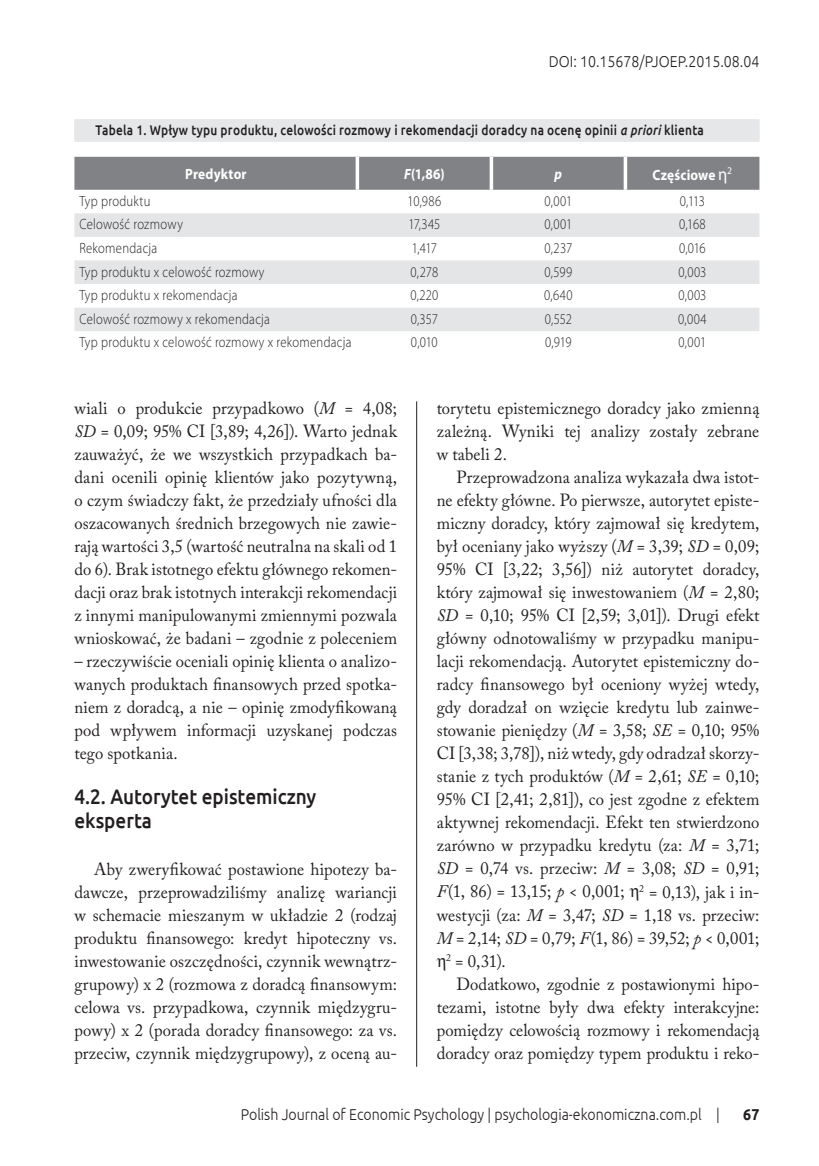
<style>
.page{position:relative;width:819px;height:1166px;background:#fff}
.page>*{position:absolute;margin:0;border:0;box-sizing:border-box;transform-origin:0 0}
.t1{font:500 21px/24.5px "Ubuntu";color:#231f20;scale:.9 1}
.t2{font:17.5px/23.1px "Adobe Caslon Pro";letter-spacing:.005em;color:#231f20;text-align:justify;scale:.95 1}
.t3{font:17.5px "Adobe Caslon Pro";letter-spacing:-.015em;color:#231f20;scale:.95 1}
.t4{font:300 15.75px "Ubuntu";color:#231f20;scale:.9 1}
.t5{font:700 15.75px "Ubuntu";color:#231f20;scale:.9 1}
.t6{font:300 14.88px "Myriad Pro";letter-spacing:.02em;color:#231f20;scale:.85 1}
.t7{font:700 14.88px "Myriad Pro";letter-spacing:.01em;color:#fff;scale:.9 1}
.t8{font:italic 700 14.88px "Myriad Pro";color:#fff;scale:.9 1}
.t9{font:500 14px "Ubuntu";letter-spacing:.02em;color:#231f20;scale:.85 1}
.s1{font-style:italic}
.s2{font-weight:400;font-size:17.5px}
</style>
<div class="page">
<hr style="left:416px;top:401px;width:1px;height:666px;background:#231f20">
<div style="left:74px;top:119px;width:685px;height:21px;background:#e6e7e9"></div>
<div style="left:74px;top:121px;width:685px;height:21px;background:#e6e7e9"></div>
<div style="left:74px;top:157px;width:685px;height:33px;background:#808285"></div>
<svg style="left:74px;top:213px;width:685px;height:118px;fill:#e4e5e7"></svg>
<svg style="left:355px;top:157px;width:4px;height:33px"></svg>
<svg style="left:489px;top:157px;width:4px;height:33px"></svg>
<svg style="left:623px;top:157px;width:4px;height:33px"></svg>
<p class="t4" style="left:549px;top:52px;width:235px">DOI: 10.15678/PJOEP.2015.08.04</p>
<p class="t9" style="left:95px;top:121px;width:717px">Tabela 1. Wpływ typu produktu, celowości rozmowy i rekomendacji doradcy na ocenę opinii <span class="s1">a priori</span> klienta</p>
<p class="t7" style="left:185px;top:164px;width:70px">Predyktor</p>
<p class="t7" style="left:404px;top:164px;width:47px"><span class="s1">F</span>(1,86)</p>
<p class="t8" style="left:554px;top:164px;width:10px">p</p>
<p class="t7" style="left:652px;top:165px;width:90px">Częściowe <span class="s2">η</span><sup>2</sup></p>
<p class="t6" style="left:79px;top:192px;width:85px">Typ produktu</p>
<p class="t6" style="left:407px;top:192px;width:41px">10,986</p>
<p class="t6" style="left:544px;top:192px;width:34px">0,001</p>
<p class="t6" style="left:680px;top:192px;width:31px">0,113</p>
<p class="t6" style="left:79px;top:216px;width:123px">Celowość rozmowy</p>
<p class="t6" style="left:408px;top:216px;width:39px">17,345</p>
<p class="t6" style="left:544px;top:216px;width:34px">0,001</p>
<p class="t6" style="left:679px;top:216px;width:33px">0,168</p>
<p class="t6" style="left:79px;top:239px;width:93px">Rekomendacja</p>
<p class="t6" style="left:411px;top:239px;width:31px">1,417</p>
<p class="t6" style="left:544px;top:239px;width:34px">0,237</p>
<p class="t6" style="left:679px;top:239px;width:33px">0,016</p>
<p class="t6" style="left:79px;top:263px;width:219px">Typ produktu x celowość rozmowy</p>
<p class="t6" style="left:410px;top:263px;width:34px">0,278</p>
<p class="t6" style="left:544px;top:263px;width:34px">0,599</p>
<p class="t6" style="left:678px;top:263px;width:34px">0,003</p>
<p class="t6" style="left:79px;top:286px;width:187px">Typ produktu x rekomendacja</p>
<p class="t6" style="left:410px;top:286px;width:34px">0,220</p>
<p class="t6" style="left:544px;top:286px;width:35px">0,640</p>
<p class="t6" style="left:678px;top:286px;width:34px">0,003</p>
<p class="t6" style="left:79px;top:310px;width:225px">Celowość rozmowy x rekomendacja</p>
<p class="t6" style="left:410px;top:310px;width:34px">0,357</p>
<p class="t6" style="left:544px;top:310px;width:34px">0,552</p>
<p class="t6" style="left:678px;top:310px;width:35px">0,004</p>
<p class="t6" style="left:79px;top:333px;width:321px">Typ produktu x celowość rozmowy x rekomendacja</p>
<p class="t6" style="left:411px;top:333px;width:33px">0,010</p>
<p class="t6" style="left:545px;top:333px;width:32px">0,919</p>
<p class="t6" style="left:678px;top:333px;width:34px">0,001</p>
<p class="t2" style="left:74px;top:396px;width:341px">wiali o produkcie przypadkowo (<span class="s1">M</span> = 4,08; <span class="s1">SD</span> = 0,09; 95% CI [3,89; 4,26]). Warto jednak zauważyć, że we wszystkich przypadkach ba&shy;dani ocenili opinię klientów jako pozytywną, o czym świadczy fakt, że przedziały ufności dla oszacowanych średnich brzegowych nie zawie&shy;rają wartości 3,5 (wartość neutralna na skali od 1 do 6). Brak istotnego efektu głównego rekomen&shy;dacji oraz brak istotnych interakcji rekomendacji z innymi manipulowanymi zmiennymi pozwala wnioskować, że badani – zgodnie z poleceniem</p>
<p class="t2" style="left:74px;top:650px;width:341px">– rzeczywiście oceniali opinię klienta o analizo&shy;wanych produktach finansowych przed spotka&shy;niem z doradcą, a nie – opinię zmodyfikowaną pod wpływem informacji uzyskanej podczas tego spotkania.</p>
<p class="t1" style="left:74px;top:783px;width:270px">4.2. Autorytet epistemiczny eksperta</p>
<p class="t2" style="left:74px;top:857px;width:341px;text-indent:20px">Aby zweryfikować postawione hipotezy ba&shy;dawcze, przeprowadziliśmy analizę wariancji w schemacie mieszanym w układzie 2 (rodzaj produktu finansowego: kredyt hipoteczny vs. inwestowanie oszczędności, czynnik wewnątrz&shy;grupowy) x 2 (rozmowa z doradcą finansowym: celowa vs. przypadkowa, czynnik międzygru&shy;powy) x 2 (porada doradcy finansowego: za vs. przeciw, czynnik międzygrupowy), z oceną au-</p>
<p class="t2" style="left:437px;top:396px;width:341px">torytetu epistemicznego doradcy jako zmienną zależną. Wyniki tej analizy zostały zebrane w tabeli 2.</p>
<p class="t2" style="left:456px;top:465px;width:320px">Przeprowadzona analiza wykazała dwa istot-</p>
<p class="t2" style="left:437px;top:488px;width:341px">ne efekty główne. Po pierwsze, autorytet episte-</p>
<p class="t2" style="left:437px;top:511px;width:341px">miczny doradcy, który zajmował się kredytem,</p>
<p class="t2" style="left:437px;top:534px;width:341px">był oceniany jako wyższy (<span class="s1">M</span> = 3,39; <span class="s1">SD</span> = 0,09;</p>
<p class="t2" style="left:437px;top:557px;width:341px">95% CI [3,22; 3,56]) niż autorytet doradcy,</p>
<p class="t2" style="left:437px;top:580px;width:341px">który zajmował się inwestowaniem (<span class="s1">M</span> = 2,80;</p>
<p class="t2" style="left:437px;top:603px;width:341px"><span class="s1">SD</span> = 0,10; 95% CI [2,59; 3,01]). Drugi efekt</p>
<p class="t2" style="left:437px;top:627px;width:341px">główny odnotowaliśmy w przypadku manipu-</p>
<p class="t2" style="left:437px;top:650px;width:341px">lacji rekomendacją. Autorytet epistemiczny do-</p>
<p class="t2" style="left:437px;top:673px;width:341px">radcy finansowego był oceniony wyżej wtedy,</p>
<p class="t2" style="left:437px;top:696px;width:341px">gdy doradzał on wzięcie kredytu lub zainwe-</p>
<p class="t2" style="left:437px;top:719px;width:341px">stowanie pieniędzy (<span class="s1">M</span> = 3,58; <span class="s1">SE</span> = 0,10; 95%</p>
<p class="t2" style="left:437px;top:742px;width:341px">CI [3,38; 3,78]), niż wtedy, gdy odradzał skorzy-</p>
<p class="t2" style="left:437px;top:765px;width:341px">stanie z tych produktów (<span class="s1">M</span> = 2,61; <span class="s1">SE</span> = 0,10;</p>
<p class="t2" style="left:437px;top:788px;width:341px">95% CI [2,41; 2,81]), co jest zgodne z efektem</p>
<p class="t2" style="left:437px;top:811px;width:341px">aktywnej rekomendacji. Efekt ten stwierdzono</p>
<p class="t2" style="left:437px;top:834px;width:341px">zarówno w przypadku kredytu (za: <span class="s1">M</span> = 3,71;</p>
<p class="t2" style="left:437px;top:857px;width:341px"><span class="s1">SD</span> = 0,74 vs. przeciw: <span class="s1">M</span> = 3,08; <span class="s1">SD</span> = 0,91;</p>
<p class="t2" style="left:437px;top:880px;width:341px"><span class="s1">F</span>(1, 86) = 13,15; <span class="s1">p</span> &lt; 0,001; <sup>2</sup> = 0,13), jak i in-</p>
<p class="t2" style="left:437px;top:903px;width:341px">westycji (za: <span class="s1">M</span> = 3,47; <span class="s1">SD</span> = 1,18 vs. przeciw:</p>
<p class="t3" style="left:437px;top:927px;width:341px"><span class="s1">M</span> = 2,14; <span class="s1">SD</span> = 0,79; <span class="s1">F</span>(1, 86) = 39,52; <span class="s1">p</span> &lt; 0,001;</p>
<p class="t2" style="left:446px;top:949px;width:64px"><sup>2</sup> = 0,31).</p>
<p class="t2" style="left:456px;top:972px;width:320px">Dodatkowo, zgodnie z postawionymi hipo-</p>
<p class="t2" style="left:437px;top:995px;width:341px">tezami, istotne były dwa efekty interakcyjne:</p>
<p class="t2" style="left:437px;top:1018px;width:341px">pomiędzy celowością rozmowy i rekomendacją</p>
<p class="t2" style="left:437px;top:1041px;width:341px">doradcy oraz pomiędzy typem produktu i reko-</p>
<p class="t4" style="left:241px;top:1105px;width:533px">Polish Journal of Economic Psychology | psychologia-ekonomiczna.com.pl |</p>
<p class="t5" style="left:743px;top:1105px;width:19px">67</p>
</div>
